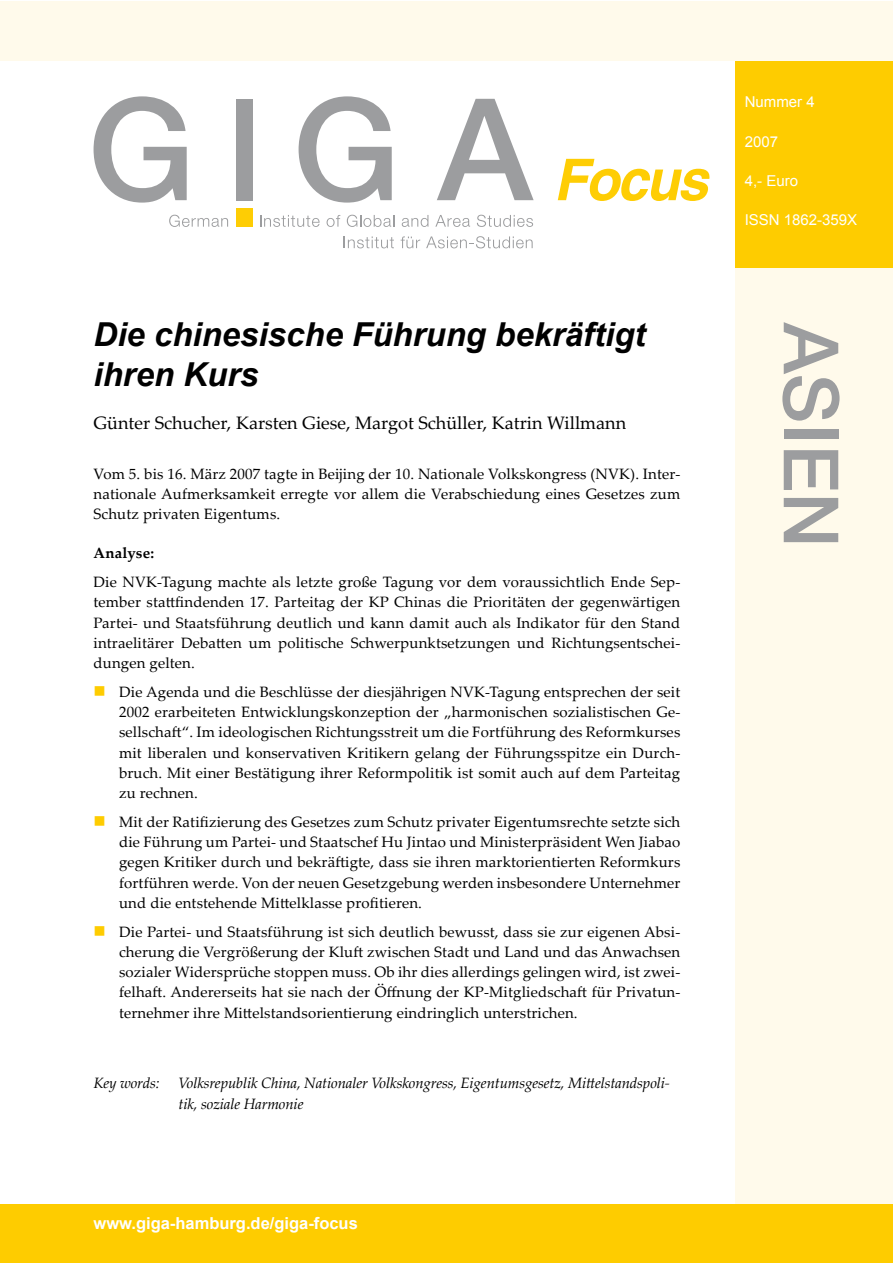
<style>
.page{position:relative;width:893px;height:1263px;background:#fff}
.page>*{position:absolute;margin:0;border:0;box-sizing:border-box;transform-origin:0 0}
.t1{font:italic 700 33px/39.6px "Arial";color:#000}
.t2{font:18px "Palatino Linotype";color:#000}
.t3{font:700 16.5px "Arial";color:#fff}
.t4{font:16.5px "Wingdings";color:#fecc00}
.t5{font:15px/20.2px "Palatino Linotype";letter-spacing:.01em;color:#000;text-align:justify}
.t6{font:italic 15px/20.4px "Palatino Linotype";letter-spacing:-.01em;color:#000}
.t7{font:15px "Arial";color:#fff}
.t8{font:700 15px "Palatino Linotype";letter-spacing:.01em;color:#000}
</style>
<div class="page">
<div style="left:736px;top:60px;width:157px;height:208px;background:#fecc00"></div>
<div style="left:736px;top:269px;width:157px;height:994px;background:#fffaeb"></div>
<div style="left:0;top:1204px;width:893px;height:59px;background:#fecc00"></div>
<div style="left:0;top:1px;width:893px;height:59px;background:#fffaeb"></div>
<svg style="left:782px;top:322px;width:58px;height:99px"></svg>
<div style="left:784px;top:429px;width:54px;height:9px;background:#9c9d9f"></div>
<svg style="left:784px;top:450px;width:54px;height:40px"></svg>
<svg style="left:784px;top:498px;width:54px;height:44px"></svg>
<svg style="left:169px;top:215px;width:59px;height:12px"></svg>
<svg style="left:260px;top:215px;width:60px;height:12px"></svg>
<svg style="left:327px;top:215px;width:13px;height:12px"></svg>
<svg style="left:347px;top:215px;width:47px;height:12px"></svg>
<svg style="left:402px;top:215px;width:26px;height:12px"></svg>
<svg style="left:435px;top:215px;width:35px;height:12px"></svg>
<svg style="left:477px;top:215px;width:56px;height:12px"></svg>
<svg style="left:344px;top:236px;width:50px;height:12px"></svg>
<svg style="left:401px;top:236px;width:19px;height:12px"></svg>
<svg style="left:426px;top:236px;width:107px;height:12px"></svg>
<div style="left:236px;top:99px;width:16px;height:101px;background:#9c9d9f"></div>
<svg style="left:94px;top:96px;width:93px;height:107px"></svg>
<svg style="left:299px;top:96px;width:93px;height:107px"></svg>
<svg style="left:437px;top:99px;width:97px;height:101px"></svg>
<div style="left:236px;top:209px;width:16px;height:18px;background:#fecd04"></div>
<svg style="left:558px;top:159px;width:152px;height:42px"></svg>
<h1 class="t1" style="left:94px;top:316px;width:553px">Die chinesische Führung bekräftigt ihren Kurs</h1>
<p class="t2" style="left:94px;top:410px;width:534px">Günter Schucher, Karsten Giese, Margot Schüller, Katrin Willmann</p>
<p class="t5" style="left:94px;top:463px;width:588px">Vom 5. bis 16. März 2007 tagte in Beijing der 10. Nationale Volkskongress (NVK). Inter&shy;nationale Aufmerksamkeit erregte vor allem die Verabschiedung eines Gesetzes zum Schutz privaten Eigentums.</p>
<p class="t8" style="left:94px;top:543px;width:62px">Analyse:</p>
<p class="t5" style="left:94px;top:571px;width:588px">Die NVK-Tagung machte als letzte große Tagung vor dem voraussichtlich Ende Sep&shy;tember stattfindenden 17. Parteitag der KP Chinas die Prioritäten der gegenwärtigen Partei- und Staatsführung deutlich und kann damit auch als Indikator für den Stand intraelitärer Debatten um politische Schwerpunktsetzungen und Richtungsentschei&shy;dungen gelten.</p>
<p class="t5" style="left:119px;top:681px;width:563px">Die Agenda und die Beschlüsse der diesjährigen NVK-Tagung entsprechen der seit 2002 erarbeiteten Entwicklungskonzeption der „harmonischen sozialistischen Ge&shy;sellschaft“. Im ideologischen Richtungsstreit um die Fortführung des Reformkurses mit liberalen und konservativen Kritikern gelang der Führungsspitze ein Durch&shy;bruch. Mit einer Bestätigung ihrer Reformpolitik ist somit auch auf dem Parteitag zu rechnen.</p>
<p class="t5" style="left:119px;top:811px;width:563px">Mit der Ratifizierung des Gesetzes zum Schutz privater Eigentumsrechte setzte sich die Führung um Partei- und Staatschef Hu Jintao und Ministerpräsident Wen Jiabao gegen Kritiker durch und bekräftigte, dass sie ihren marktorientierten Reformkurs fortführen werde. Von der neuen Gesetzgebung werden insbesondere Unternehmer und die entstehende Mittelklasse profitieren.</p>
<p class="t5" style="left:119px;top:921px;width:563px">Die Partei- und Staatsführung ist sich deutlich bewusst, dass sie zur eigenen Absi&shy;cherung die Vergrößerung der Kluft zwischen Stadt und Land und das Anwachsen sozialer Widersprüche stoppen muss. Ob ihr dies allerdings gelingen wird, ist zwei&shy;felhaft. Andererseits hat sie nach der Öffnung der KP-Mitgliedschaft für Privatun&shy;ternehmer ihre Mittelstandsorientierung eindringlich unterstrichen.</p>
<p class="t4" style="left:94px;top:682px;width:14px">■</p>
<p class="t4" style="left:94px;top:812px;width:14px">■</p>
<p class="t4" style="left:94px;top:922px;width:14px">■</p>
<p class="t6" style="left:94px;top:1072px;width:68px">Key words:</p>
<p class="t6" style="left:179px;top:1072px;width:493px">Volksrepublik China, Nationaler Volkskongress, Eigentumsgesetz, Mittelstandspoli&shy;tik, soziale Harmonie</p>
<p class="t3" style="left:94px;top:1212px;width:266px">www.giga-hamburg.de/giga-focus</p>
<p class="t7" style="left:745px;top:92px;width:72px">Nummer 4</p>
<p class="t7" style="left:745px;top:131px;width:35px">2007</p>
<p class="t7" style="left:745px;top:171px;width:55px">4,- Euro</p>
<p class="t7" style="left:745px;top:210px;width:114px">ISSN 1862-359X</p>
</div>
